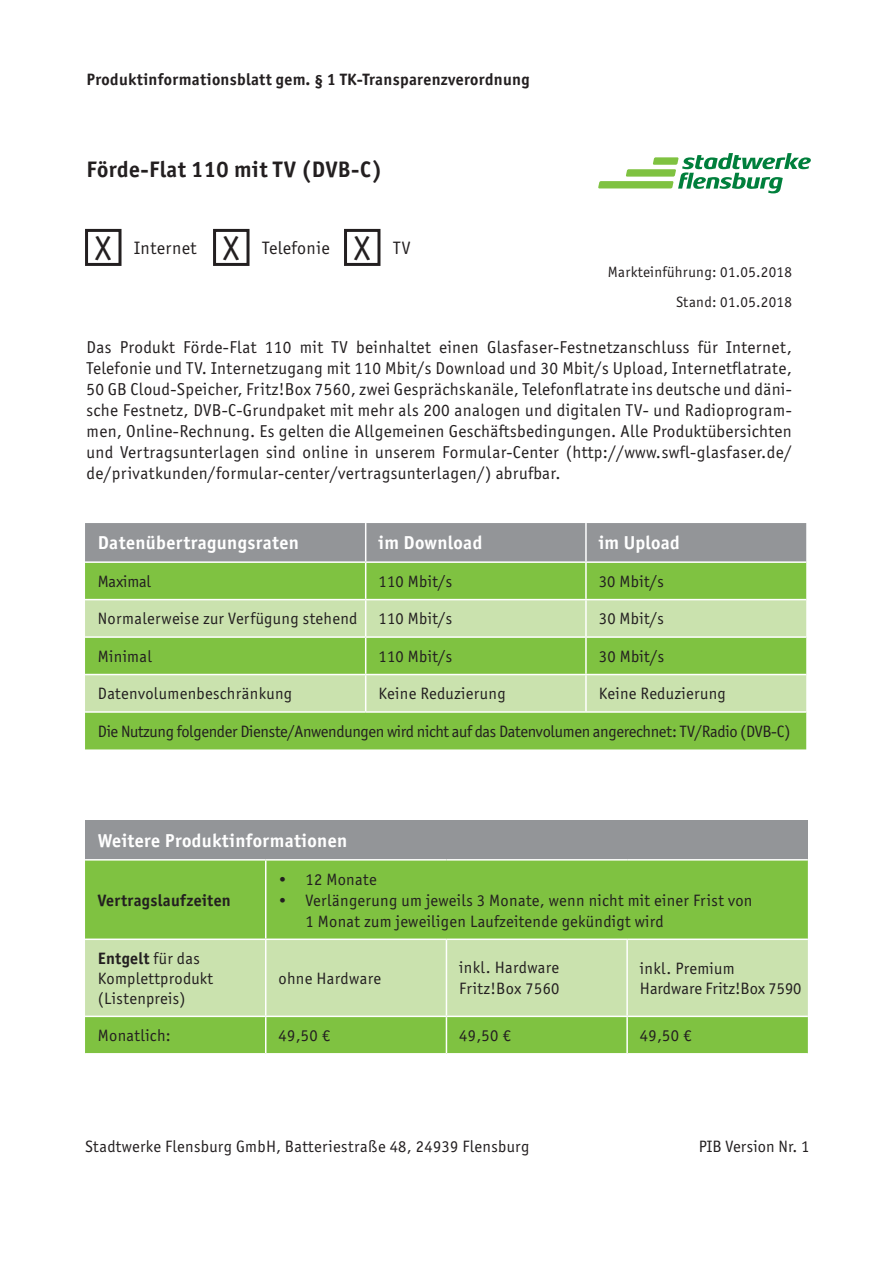
<style>
.page{position:relative;width:893px;height:1263px;background:#fff}
.page>*{position:absolute;margin:0;border:0;box-sizing:border-box;transform-origin:0 0}
.t1{font:34.5px "Officina Sans ITC Pro";color:#231f20}
.t2{font:700 22.5px "Officina Sans ITC Pro";letter-spacing:.02em;color:#231f20}
.t3{font:700 18.75px "Officina Sans ITC Pro";letter-spacing:.02em;color:#fff}
.t4{font:18px "Officina Sans ITC Pro";letter-spacing:.02em;color:#231f20}
.t5{font:17.25px/21px "Officina Sans ITC Pro";letter-spacing:.02em;color:#231f20;text-align:justify}
.t6{font:16.5px/21px "Officina Sans ITC Pro";letter-spacing:.02em;color:#231f20}
.t7{font:16.5px "Officina Sans ITC Pro";letter-spacing:-.02em;color:#231f20}
.t8{font:700 16.5px "Officina Sans ITC Pro";letter-spacing:.02em;color:#231f20}
.t9{font:16.5px/19.8px "Officina Sans ITC Pro";color:#231f20}
.t10{font:16.5px "Officina Sans ITC Pro";letter-spacing:-.01em;color:#231f20}
.t11{font:15px/30px "Officina Sans ITC Pro";letter-spacing:.02em;color:#231f20;text-align:right}
.s1{font-size:34.5px}
.s2{font-weight:700}
</style>
<div class="page">
<svg style="left:598px;top:153px;width:213px;height:40px"></svg>
<div style="left:85px;top:523px;width:721px;height:38px;background:#939598"></div>
<div style="left:85px;top:563px;width:721px;height:186px;background:#7fc241"></div>
<svg style="left:85px;top:600px;width:721px;height:111px;fill:#cae2ae"></svg>
<hr style="left:365px;top:523px;width:1px;height:38px;background:#fff">
<hr style="left:585px;top:523px;width:2px;height:38px;background:#fff">
<hr style="left:365px;top:563px;width:1px;height:36px;background:#fff">
<hr style="left:585px;top:563px;width:2px;height:36px;background:#fff">
<hr style="left:365px;top:600px;width:1px;height:36px;background:#fff">
<hr style="left:585px;top:600px;width:2px;height:36px;background:#fff">
<hr style="left:365px;top:638px;width:1px;height:36px;background:#fff">
<hr style="left:585px;top:638px;width:2px;height:36px;background:#fff">
<hr style="left:365px;top:675px;width:1px;height:36px;background:#fff">
<hr style="left:585px;top:675px;width:2px;height:36px;background:#fff">
<hr style="left:85px;top:599px;width:281px;height:1px;background:#fff">
<hr style="left:366px;top:599px;width:220px;height:1px;background:#fff">
<hr style="left:586px;top:599px;width:220px;height:1px;background:#fff">
<hr style="left:85px;top:636px;width:281px;height:2px;background:#fff">
<hr style="left:366px;top:636px;width:220px;height:2px;background:#fff">
<hr style="left:586px;top:636px;width:220px;height:2px;background:#fff">
<hr style="left:85px;top:674px;width:281px;height:1px;background:#fff">
<hr style="left:366px;top:674px;width:220px;height:1px;background:#fff">
<hr style="left:586px;top:674px;width:220px;height:1px;background:#fff">
<hr style="left:85px;top:711px;width:281px;height:2px;background:#fff">
<hr style="left:366px;top:711px;width:220px;height:2px;background:#fff">
<hr style="left:586px;top:711px;width:220px;height:2px;background:#fff">
<div style="left:85px;top:821px;width:723px;height:39px;background:#939598"></div>
<div style="left:85px;top:860px;width:723px;height:193px;background:#7fc241"></div>
<div style="left:85px;top:940px;width:723px;height:75px;background:#cae2ae"></div>
<hr style="left:85px;top:859px;width:181px;height:1px;background:#fff">
<hr style="left:266px;top:859px;width:180px;height:1px;background:#fff">
<hr style="left:446px;top:859px;width:181px;height:1px;background:#fff">
<hr style="left:627px;top:859px;width:181px;height:1px;background:#fff">
<hr style="left:265px;top:860px;width:1px;height:78px;background:#fff">
<hr style="left:85px;top:938px;width:181px;height:2px;background:#fff">
<hr style="left:266px;top:938px;width:180px;height:2px;background:#fff">
<hr style="left:265px;top:940px;width:1px;height:75px;background:#fff">
<hr style="left:446px;top:938px;width:181px;height:2px;background:#fff">
<hr style="left:446px;top:940px;width:1px;height:75px;background:#fff">
<hr style="left:627px;top:938px;width:181px;height:2px;background:#fff">
<hr style="left:626px;top:940px;width:2px;height:75px;background:#fff">
<hr style="left:85px;top:1015px;width:181px;height:2px;background:#fff">
<hr style="left:266px;top:1015px;width:180px;height:2px;background:#fff">
<hr style="left:265px;top:1017px;width:1px;height:36px;background:#fff">
<hr style="left:446px;top:1015px;width:181px;height:2px;background:#fff">
<hr style="left:446px;top:1017px;width:1px;height:36px;background:#fff">
<hr style="left:627px;top:1015px;width:181px;height:2px;background:#fff">
<hr style="left:626px;top:1017px;width:2px;height:36px;background:#fff">
<div style="left:85px;top:229px;width:37px;height:37px;border:3px solid #231f20"></div>
<div style="left:213px;top:229px;width:37px;height:37px;border:3px solid #231f20"></div>
<div style="left:344px;top:229px;width:36px;height:37px;border:3px solid #231f20"></div>
<p class="t8" style="left:87px;top:69px;width:445px">Produktinformationsblatt gem. § 1 TK-Transparenzverordnung</p>
<h2 class="t2" style="left:87px;top:156px;width:297px">Förde-Flat 110 mit TV (DVB-C)</h2>
<p class="t4" style="left:95px;top:237px;width:103px"><span class="s1">X</span> Internet</p>
<p class="t4" style="left:262px;top:237px;width:69px">Telefonie</p>
<p class="t4" style="left:393px;top:237px;width:19px">TV</p>
<h1 class="t1" style="left:223px;top:228px;width:18px">X</h1>
<h1 class="t1" style="left:354px;top:228px;width:18px">X</h1>
<p class="t11" style="left:608px;top:257px;width:185px">Markteinführung: 01.05.2018<br>Stand: 01.05.2018</p>
<p class="t5" style="left:87px;top:336px;width:707px">Das Produkt Förde-Flat 110 mit TV beinhaltet einen Glasfaser-Festnetzanschluss für Internet, Telefonie und TV. Internetzugang mit 110 Mbit/s Download und 30 Mbit/s Upload, Internetflatrate, 50 GB Cloud-Speicher, Fritz!Box 7560, zwei Gesprächskanäle, Telefonflatrate ins deutsche und däni&shy;sche Festnetz, DVB-C-Grundpaket mit mehr als 200 analogen und digitalen TV- und Radioprogram&shy;men, Online-Rechnung. Es gelten die Allgemeinen Geschäftsbedingungen. Alle Produktübersichten und Vertragsunterlagen sind online in unserem Formular-Center (http://www.swfl-glasfaser.de/ de/privatkunden/formular-center/vertragsunterlagen/) abrufbar.</p>
<p class="t3" style="left:98px;top:531px;width:203px">Datenübertragungsraten</p>
<p class="t3" style="left:378px;top:531px;width:105px">im Download</p>
<p class="t3" style="left:599px;top:531px;width:83px">im Upload</p>
<p class="t10" style="left:98px;top:572px;width:55px">Maximal</p>
<p class="t6" style="left:378px;top:571px;width:75px">110 Mbit/s</p>
<p class="t6" style="left:599px;top:571px;width:67px">30 Mbit/s</p>
<p class="t6" style="left:98px;top:608px;width:261px">Normalerweise zur Verfügung stehend</p>
<p class="t6" style="left:378px;top:608px;width:75px">110 Mbit/s</p>
<p class="t6" style="left:599px;top:608px;width:67px">30 Mbit/s</p>
<p class="t6" style="left:98px;top:646px;width:56px">Minimal</p>
<p class="t6" style="left:378px;top:646px;width:75px">110 Mbit/s</p>
<p class="t6" style="left:599px;top:646px;width:67px">30 Mbit/s</p>
<p class="t6" style="left:98px;top:683px;width:196px">Datenvolumenbeschränkung</p>
<p class="t6" style="left:378px;top:683px;width:129px">Keine Reduzierung</p>
<p class="t6" style="left:599px;top:683px;width:129px">Keine Reduzierung</p>
<p class="t7" style="left:98px;top:721px;width:694px">Die Nutzung folgender Dienste/Anwendungen wird nicht auf das Datenvolumen angerechnet: TV/Radio (DVB-C)</p>
<p class="t3" style="left:98px;top:829px;width:251px">Weitere Produktinformationen</p>
<p class="t8" style="left:98px;top:890px;width:135px">Vertragslaufzeiten</p>
<p class="t6" style="left:98px;top:948px;width:117px;line-height:19.8px"><span class="s2">Entgelt</span> für das<br>Komplettprodukt (Listenpreis)</p>
<p class="t6" style="left:278px;top:868px;width:100px">• 12 Monate</p>
<p class="t6" style="left:305px;top:889px;width:448px;text-indent:-27px">• Verlängerung um jeweils 3 Monate, wenn nicht mit einer Frist von<br>1 Monat zum jeweiligen Laufzeitende gekündigt wird</p>
<p class="t6" style="left:278px;top:968px;width:104px">ohne Hardware</p>
<p class="t6" style="left:459px;top:957px;width:102px">inkl. Hardware<br>Fritz!Box 7560</p>
<p class="t9" style="left:640px;top:958px;width:163px">inkl. Premium<br>Hardware Fritz!Box 7590</p>
<p class="t6" style="left:98px;top:1025px;width:74px">Monatlich:</p>
<p class="t6" style="left:279px;top:1025px;width:53px">49,50 €</p>
<p class="t6" style="left:459px;top:1025px;width:53px">49,50 €</p>
<p class="t6" style="left:640px;top:1025px;width:53px">49,50 €</p>
<p class="t6" style="left:85px;top:1135px;width:446px">Stadtwerke Flensburg GmbH, Batteriestraße 48, 24939 Flensburg</p>
<p class="t6" style="left:699px;top:1135px;width:112px">PIB Version Nr. 1</p>
</div>
